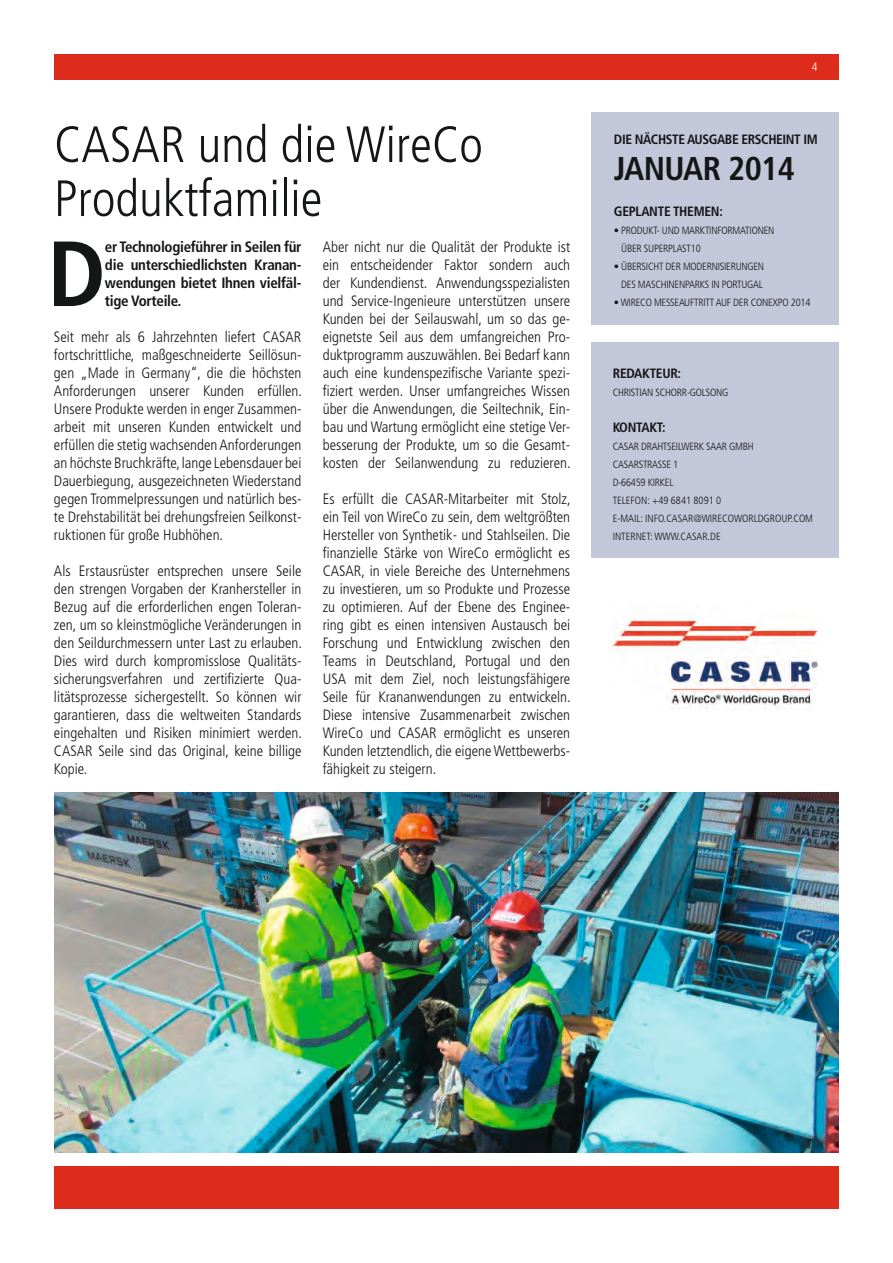
<style>
.page{position:relative;width:893px;height:1263px;background:#fff}
.page>*{position:absolute;margin:0;border:0;box-sizing:border-box;transform-origin:0 0}
.t1{font:700 condensed 92.4px "Frutiger";color:#151616}
.t2{font:300 condensed 51px/54px "Frutiger";color:#151616}
.t3{font:700 condensed 33px "Frutiger";letter-spacing:-.02em;color:#151616}
.t4{font:300 condensed 15px/18px "Frutiger";color:#151616;text-align:justify}
.t5{font:700 condensed 15px/18px "Frutiger";letter-spacing:-.02em;color:#151616;text-align:justify}
.t6{font:700 condensed 13.5px "Frutiger";letter-spacing:-.03em;color:#151616}
.t7{font:300 condensed 12px "Frutiger";color:#fff}
.t8{font:300 condensed 10.5px/18px "Frutiger";letter-spacing:-.02em;color:#151616}
.t9{font:300 condensed 10.5px "Frutiger";color:#151616}
</style>
<div class="page">
<div style="left:591px;top:342px;width:248px;height:216px;background:#c3c7da"></div>
<div style="left:591px;top:112px;width:248px;height:212px;background:#c3c7da"></div>
<div style="left:54px;top:1167px;width:785px;height:42px;background:#dd2b1c"></div>
<div style="left:54px;top:54px;width:785px;height:26px;background:#dd2b1c"></div>
<img style="left:54px;top:792px;width:785px;height:360px">
<img style="left:613px;top:616px;width:205px;height:93px">
<h2 class="t2" style="left:54px;top:118px;width:430px">CASAR und die WireCo<br>Produktfamilie</h2>
<h1 class="t1" style="left:48px;top:219px;width:60px">D</h1>
<p class="t5" style="left:105px;top:238px;width:198px">er Technologieführer in Seilen für die unterschiedlichsten Kranan&shy;wendungen bietet Ihnen vielfäl&shy;tige Vorteile.</p>
<p class="t4" style="left:54px;top:328px;width:250px">Seit mehr als 6 Jahrzehnten liefert CASAR fortschrittliche, maßgeschneiderte Seillösun&shy;gen „Made in Germany“, die die höchsten Anforderungen unserer Kunden erfüllen.<br>Unsere Produkte werden in enger Zusammen&shy;arbeit mit unseren Kunden entwickelt und erfüllen die stetig wachsenden Anforderungen an höchste Bruchkräfte, lange Lebensdauer bei Dauerbiegung, ausgezeichneten Wiederstand gegen Trommelpressungen und natürlich bes&shy;te Drehstabilität bei drehungsfreien Seilkonst&shy;ruktionen für große Hubhöhen.</p>
<p class="t4" style="left:54px;top:562px;width:250px">Als Erstausrüster entsprechen unsere Seile den strengen Vorgaben der Kranhersteller in Bezug auf die erforderlichen engen Toleran&shy;zen, um so kleinstmögliche Veränderungen in den Seildurchmessern unter Last zu erlauben.<br>Dies wird durch kompromisslose Qualitäts&shy;sicherungsverfahren und zertifizierte Qua&shy;litätsprozesse sichergestellt. So können wir garantieren, dass die weltweiten Standards eingehalten und Risiken minimiert werden.<br>CASAR Seile sind das Original, keine billige Kopie.</p>
<p class="t4" style="left:323px;top:238px;width:249px">Aber nicht nur die Qualität der Produkte ist ein entscheidender Faktor sondern auch der Kundendienst. Anwendungsspezialisten und Service-Ingenieure unterstützen unsere Kunden bei der Seilauswahl, um so das ge&shy;eignetste Seil aus dem umfangreichen Pro&shy;duktprogramm auszuwählen. Bei Bedarf kann auch eine kundenspezifische Variante spezi&shy;fiziert werden. Unser umfangreiches Wissen über die Anwendungen, die Seiltechnik, Ein&shy;bau und Wartung ermöglicht eine stetige Ver&shy;besserung der Produkte, um so die Gesamt&shy;kosten der Seilanwendung zu reduzieren.</p>
<p class="t4" style="left:323px;top:490px;width:250px">Es erfüllt die CASAR-Mitarbeiter mit Stolz, ein Teil von WireCo zu sein, dem weltgrößten Hersteller von Synthetik- und Stahlseilen. Die finanzielle Stärke von WireCo ermöglicht es CASAR, in viele Bereiche des Unternehmens zu investieren, um so Produkte und Prozesse zu optimieren. Auf der Ebene des Enginee&shy;ring gibt es einen intensiven Austausch bei Forschung und Entwicklung zwischen den Teams in Deutschland, Portugal und den USA mit dem Ziel, noch leistungsfähigere Seile für Krananwendungen zu entwickeln.<br>Diese intensive Zusammenarbeit zwischen WireCo und CASAR ermöglicht es unseren Kunden letztendlich, die eigene Wettbewerbs&shy;fähigkeit zu steigern.</p>
<p class="t7" style="left:812px;top:60px;width:7px">4</p>
<p class="t6" style="left:614px;top:131px;width:197px">DIE NÄCHSTE AUSGABE ERSCHEI NT IM</p>
<h3 class="t3" style="left:614px;top:149px;width:183px">JANUAR 2014</h3>
<p class="t6" style="left:614px;top:203px;width:110px">Geplante Themen:</p>
<p class="t8" style="left:614px;top:222px;width:30px">• Produkt</p>
<p class="t8" style="left:657px;top:222px;width:12px">- und</p>
<p class="t8" style="left:682px;top:222px;width:14px">Marktinf</p>
<p class="t8" style="left:721px;top:222px;width:12px">ormati</p>
<p class="t8" style="left:752px;top:222px;width:13px">onen</p>
<p class="t8" style="left:621px;top:240px;width:33px">über Superplast</p>
<p class="t8" style="left:691px;top:240px;width:11px">10</p>
<p class="t8" style="left:614px;top:258px;width:13px">• Übersicht</p>
<p class="t8" style="left:666px;top:258px;width:37px">der Modernisierungen</p>
<p class="t8" style="left:621px;top:276px;width:31px">des Maschinenparks</p>
<p class="t8" style="left:711px;top:276px;width:28px">in Portugal</p>
<p class="t8" style="left:614px;top:294px;width:53px">• WireCo Messeauftritt</p>
<p class="t8" style="left:716px;top:294px;width:3px">auf</p>
<p class="t8" style="left:733px;top:294px;width:79px">der CONEXPO 2014</p>
<p class="t6" style="left:613px;top:365px;width:70px">REDAKTEUR:</p>
<p class="t8" style="left:613px;top:384px;width:11px">Christian</p>
<p class="t8" style="left:656px;top:384px;width:67px">schorr-golsong</p>
<p class="t6" style="left:613px;top:419px;width:54px">KONTAKT:</p>
<p class="t8" style="left:613px;top:438px;width:12px">Casar</p>
<p class="t8" style="left:641px;top:438px;width:12px">Drahtseilwerk</p>
<p class="t8" style="left:706px;top:438px;width:11px">Saar</p>
<p class="t8" style="left:729px;top:438px;width:26px">GmbH</p>
<p class="t8" style="left:613px;top:456px;width:12px">Casarstra</p>
<p class="t8" style="left:658px;top:456px;width:22px">SSe 1</p>
<p class="t8" style="left:613px;top:474px;width:45px">D-66459 Kirkel<br>Telef</p>
<p class="t9" style="left:635px;top:494px;width:88px">on : +49 6841 8091 0</p>
<p class="t8" style="left:613px;top:510px;width:14px">E-mail</p>
<p class="t8" style="left:641px;top:510px;width:32px">: info.casar</p>
<p class="t8" style="left:693px;top:510px;width:15px">@wirec</p>
<p class="t8" style="left:728px;top:510px;width:27px">oworldgr</p>
<p class="t8" style="left:775px;top:510px;width:38px">oup.com</p>
<p class="t8" style="left:613px;top:528px;width:6px">internet</p>
<p class="t9" style="left:650px;top:530px;width:72px">: WWW.CASAR.DE</p>
</div>
